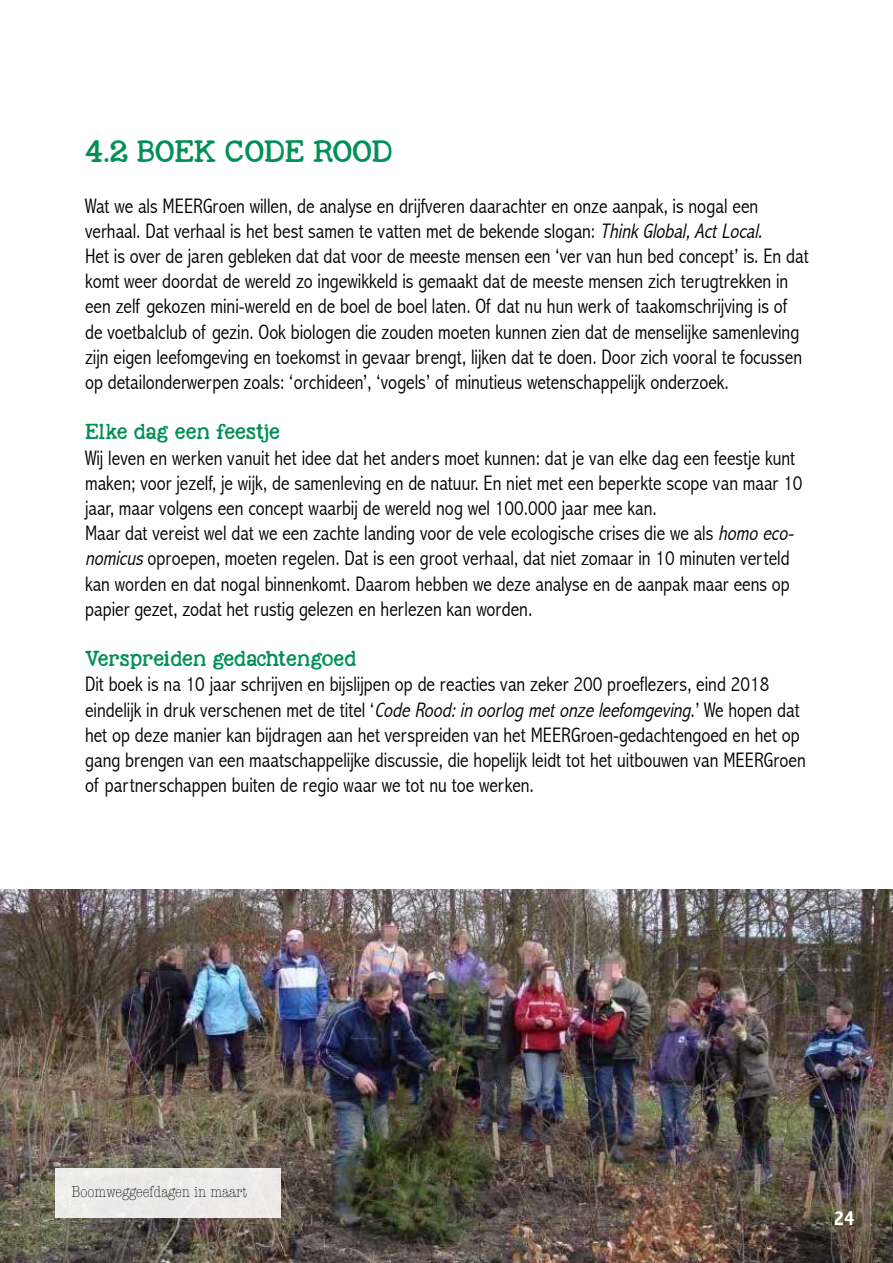
<style>
.page{position:relative;width:893px;height:1263px;background:#fff}
.page>*{position:absolute;margin:0;border:0;box-sizing:border-box;transform-origin:0 0}
.t1{font:22.5px "KG Nextto Me Solid";color:#009056}
.t2{font:300 condensed 21px/25.2px "Abadi";color:#000}
.t3{font:700 condensed 21px "Abadi";color:#fff}
.t4{font:300 condensed 16.5px "American Typewriter";color:#020203}
.t5{font:15.75px "KG Nextto Me Solid";color:#009056}
.s1{font-style:italic}
</style>
<div class="page">
<img style="left:0;top:889px;width:892px;height:374px">
<div style="left:55px;top:1168px;width:225px;height:50px;background:#ecebe9"></div>
<p class="t1" style="left:85px;top:135px;width:309px">4.2 BOEK CODE ROOD</p>
<p class="t2" style="left:85px;top:193px;width:725px">Wat we als MEERGroen willen, de analyse en drijfveren daarachter en onze aanpak, is nogal een verhaal. Dat verhaal is het best samen te vatten met de bekende slogan: <span class="s1">ThinkGlobal,ActLocal.<br></span>Het is over de jaren gebleken dat dat voor de meeste mensen een ‘ver van hun bed concept’ is. En dat komt weer doordat de wereld zo ingewikkeld is gemaakt dat de meeste mensen zich terugtrekken in een zelf gekozen mini-wereld en de boel de boel laten. Of dat nu hun werk of taakomschrijving is of de voetbalclub of gezin. Ook biologen die zouden moeten kunnen zien dat de menselijke samenleving zijn eigen leefomgeving en toekomst in gevaar brengt, lijken dat te doen. Door zich vooral te focussen op detailonderwerpen zoals: ‘orchideen’, ‘vogels’ of minutieus wetenschappelijk onderzoek.</p>
<p class="t5" style="left:85px;top:420px;width:197px">Elke dag een feestje</p>
<p class="t2" style="left:85px;top:445px;width:719px">Wij leven en werken vanuit het idee dat het anders moet kunnen: dat je van elke dag een feestje kunt maken; voor jezelf, je wijk, de samenleving en de natuur. En niet met een beperkte scope van maar 10 jaar, maar volgens een concept waarbij de wereld nog wel 100.000 jaar mee kan.<br>Maar dat vereist wel dat we een zachte landing voor de vele ecologische crises die we als <span class="s1">homo eco&shy;nomicus</span>oproepen, moeten regelen. Dat is een groot verhaal, dat niet zomaar in 10 minuten verteld kan worden en dat nogal binnenkomt. Daarom hebben we deze analyse en de aanpak maar eens op papier gezet, zodat het rustig gelezen en herlezen kan worden.</p>
<p class="t5" style="left:85px;top:647px;width:273px">Verspreiden gedachtengoed</p>
<p class="t2" style="left:85px;top:672px;width:722px">Dit boek is na 10 jaar schrijven en bijslijpen op de reacties van zeker 200 proeflezers, eind 2018 eindelijk in druk verschenen met de titel ‘<span class="s1">CodeRood:inoorlog metonzeleefomgeving</span>.’ We hopen dat het op deze manier kan bijdragen aan het verspreiden van het MEERGroen-gedachtengoed en het op gang brengen van een maatschappelijke discussie, die hopelijk leidt tot het uitbouwen van MEERGroen of partnerschappen buiten de regio waar we tot nu toe werken.</p>
<p class="t4" style="left:72px;top:1180px;width:177px">Boomweggeefdagen in maart</p>
<p class="t3" style="left:834px;top:1205px;width:23px">2 41</p>
</div>
